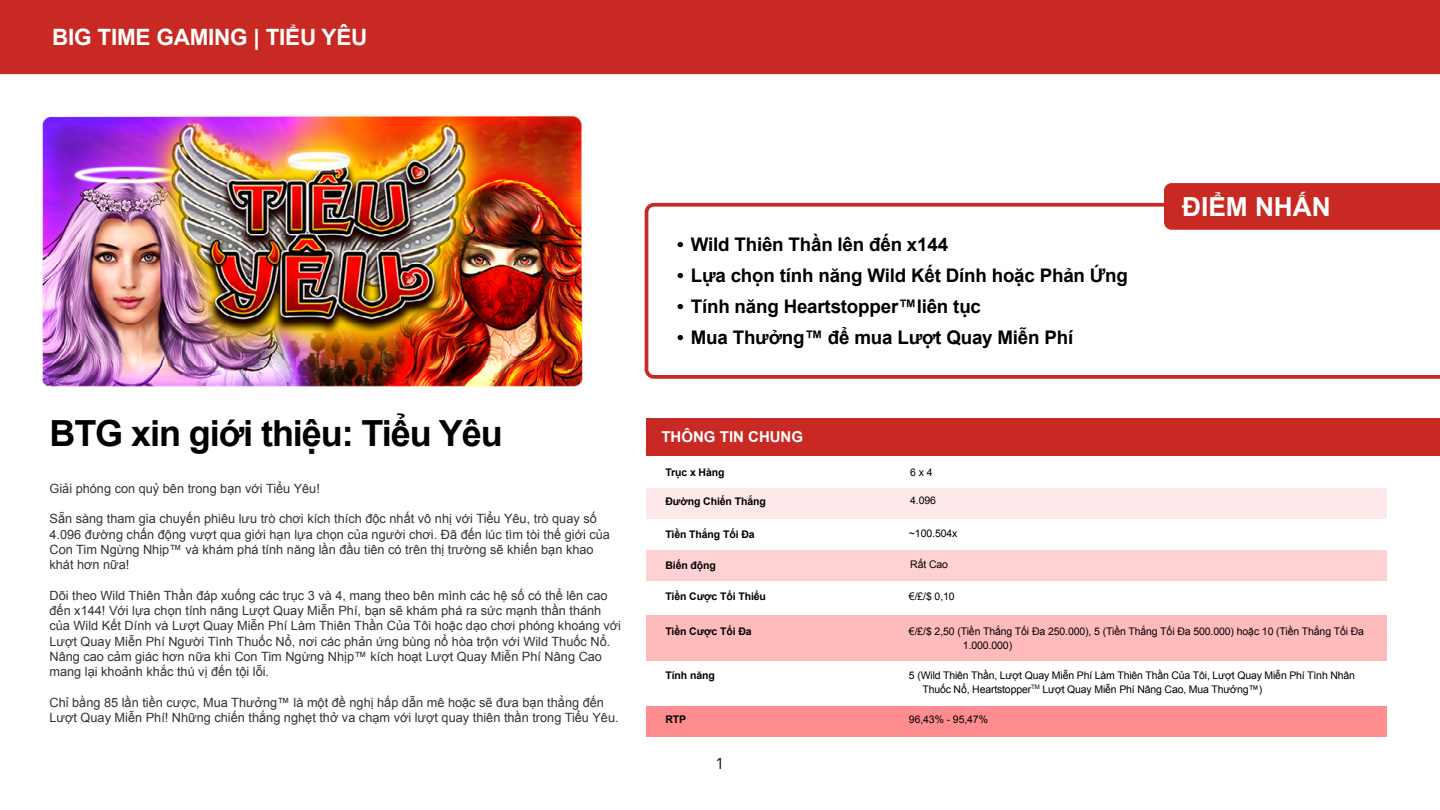
<style>
.page{position:relative;width:1440px;height:810px;background:#fff}
.page>*{position:absolute;margin:0;border:0;box-sizing:border-box;transform-origin:0 0}
.t1{font:700 36px "Arial";letter-spacing:-.03em;color:#000}
.t2{font:700 26.25px "Arial";color:#fff}
.t3{font:700 22.5px "Arial";letter-spacing:-.01em;color:#fff}
.t4{font:700 18.75px "Arial";letter-spacing:-.01em;color:#000}
.t5{font:15.75px "Avenir";color:#000}
.t6{font:700 15px "Arial";color:#fff}
.t7{font:12.75px/15.3px "Arial";color:#333}
.t8{font:10.5px/13.5px "Arial";letter-spacing:-.015em;color:#000}
.t9{font:700 10.5px "Arial";letter-spacing:-.01em;color:#000}
</style>
<div class="page">
<div style="left:0;top:0;width:1440px;height:74px;background:#c82923"></div>
<svg style="left:645px;top:203px;width:795px;height:176px"></svg>
<div style="left:1164px;top:183px;width:276px;height:47px;background:#c82923"></div>
<div style="left:646px;top:707px;width:741px;height:30px;background:#ff8c8f"></div>
<div style="left:646px;top:616px;width:741px;height:45px;background:#ffbabc"></div>
<div style="left:646px;top:550px;width:741px;height:31px;background:#ffd1d3"></div>
<div style="left:646px;top:488px;width:741px;height:30px;background:#ffe8e9"></div>
<div style="left:646px;top:418px;width:794px;height:37px;background:#c82923"></div>
<img style="left:42px;top:116px;width:541px;height:271px">
<h3 class="t3" style="left:52px;top:22px;width:317px">BIG TIME GAMING | TIỂU YÊU</h3>
<h1 class="t1" style="left:50px;top:410px;width:455px">BTG xin giới thiệu: Tiểu Yêu</h1>
<p class="t7" style="left:50px;top:481px;width:272px">Giải phóng con quỷ bên trong bạn với Tiểu Yêu!</p>
<p class="t7" style="left:50px;top:511px;width:562px">Sẵn sàng tham gia chuyến phiêu lưu trò chơi kích thích độc nhất vô nhị với Tiểu Yêu, trò quay số 4.096 đường chấn động vượt qua giới hạn lựa chọn của người chơi. Đã đến lúc tìm tòi thế giới của Con Tim Ngừng Nhịp™ và khám phá tính năng lần đầu tiên có trên thị trường sẽ khiến bạn khao khát hơn nữa!</p>
<p class="t7" style="left:50px;top:588px;width:573px">Dõi theo Wild Thiên Thần đáp xuống các trục 3 và 4, mang theo bên mình các hệ số có thể lên cao đến x144! Với lựa chọn tính năng Lượt Quay Miễn Phí, bạn sẽ khám phá ra sức mạnh thần thánh của Wild Kết Dính và Lượt Quay Miễn Phí Làm Thiên Thần Của Tôi hoặc dạo chơi phóng khoáng với Lượt Quay Miễn Phí Người Tình Thuốc Nổ, nơi các phản ứng bùng nổ hòa trộn với Wild Thuốc Nổ.<br>Nâng cao cảm giác hơn nữa khi Con Tim Ngừng Nhịp™ kích hoạt Lượt Quay Miễn Phí Nâng Cao mang lại khoảnh khắc thú vị đến tội lỗi.</p>
<p class="t7" style="left:50px;top:695px;width:571px">Chỉ bằng 85 lần tiền cược, Mua Thưởng™ là một đề nghị hấp dẫn mê hoặc sẽ đưa bạn thẳng đến<br>Lượt Quay Miễn Phí! Những chiến thắng nghẹt thở va chạm với lượt quay thiên thần trong Tiểu Yêu.</p>
<h3 class="t4" style="left:677px;top:232px;width:272px">• Wild Thiên Thần lên đến x144</h3>
<h3 class="t4" style="left:677px;top:263px;width:452px">• Lựa chọn tính năng Wild Kết Dính hoặc Phản Ứng</h3>
<h3 class="t4" style="left:677px;top:294px;width:305px">• Tính năng Heartstopper™liên tục</h3>
<h3 class="t4" style="left:677px;top:325px;width:398px">• Mua Thưởng™ để mua Lượt Quay Miễn Phí</h3>
<p class="t6" style="left:662px;top:427px;width:143px">THÔNG TIN CHUNG</p>
<p class="t9" style="left:666px;top:466px;width:61px">Trục x Hàng</p>
<p class="t8" style="left:910px;top:466px;width:24px">6 x 4</p>
<p class="t9" style="left:666px;top:494px;width:102px">Đường Chiến Thắng</p>
<p class="t8" style="left:910px;top:494px;width:27px">4.096</p>
<p class="t9" style="left:666px;top:527px;width:91px">Tiền Thắng Tối Đa</p>
<p class="t8" style="left:909px;top:527px;width:50px">~100.504x</p>
<p class="t9" style="left:666px;top:558px;width:52px">Biến động</p>
<p class="t8" style="left:910px;top:558px;width:39px">Rất Cao</p>
<h2 class="t2" style="left:1182px;top:189px;width:150px">ĐIỂM NHẤN</h2>
<p class="t9" style="left:666px;top:589px;width:102px">Tiền Cược Tối Thiểu</p>
<p class="t8" style="left:909px;top:590px;width:47px">€/£/$ 0,10</p>
<p class="t9" style="left:666px;top:625px;width:88px">Tiền Cược Tối Đa</p>
<p class="t8" style="left:963px;top:625px;width:403px;text-indent:-54px">€/£/$ 2,50 (Tiền Thắng Tối Đa 250.000), 5 (Tiền Thắng Tối Đa 500.000) hoặc 10 (Tiền Thắng Tối Đa<br>1.000.000)</p>
<p class="t9" style="left:666px;top:669px;width:51px">Tính năng</p>
<p class="t8" style="left:922px;top:669px;width:434px;text-indent:-14px">5 (Wild Thiên Thần, Lượt Quay Miễn Phí Làm Thiên Thần Của Tôi, Lượt Quay Miễn Phí Tình Nhân<br>Thuốc Nổ, Heartstopper<sup>TM</sup> Lượt Quay Miễn Phí Nâng Cao, Mua Thưởng™)</p>
<p class="t9" style="left:666px;top:712px;width:22px">RTP</p>
<p class="t5" style="left:716px;top:754px;width:10px">1</p>
<p class="t8" style="left:909px;top:712px;width:81px">96,43% - 95,47%</p>
</div>
